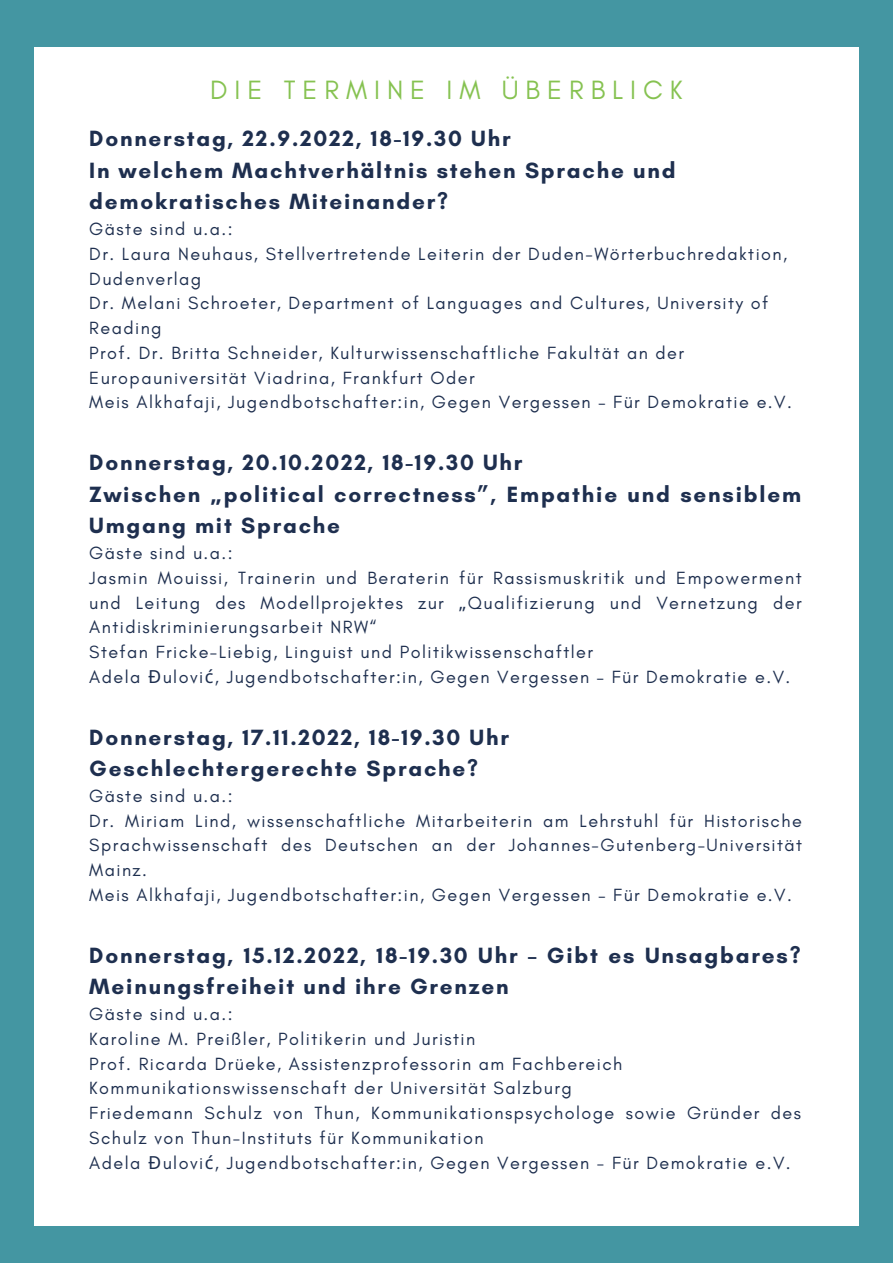
<style>
.page{position:relative;width:893px;height:1264px;background:#fff}
.page>*{position:absolute;margin:0;border:0;box-sizing:border-box;transform-origin:0 0}
.t1{font:27px "Glacial Indifference";letter-spacing:.26em;color:#86c251}
.t2{font:700 22.5px/31.5px "Glacial Indifference";letter-spacing:.08em;color:#1e2f4f}
.t3{font:18px/24.8px "Glacial Indifference";letter-spacing:.08em;color:#1e2f4f}
.s1{font-family:"Noto Sans"}
</style>
<div class="page">
<div style="left:0;top:0;width:892px;height:1262px;background:#4496a2"></div>
<div style="left:34px;top:47px;width:824px;height:1178px;background:#fff"></div>
<h1 class="t1" style="left:210px;top:73px;width:474px">DIE TERMINE IM ÜBERBLICK</h1>
<p class="t2" style="left:89px;top:123px;width:588px">Donnerstag, 22.9.2022, 18-19.30 Uhr<br>In welchem Machtverhältnis stehen Sprache und demokratisches Miteinander?</p>
<p class="t3" style="left:89px;top:216px;width:704px">Gäste sind u.a.:<br>Dr. Laura Neuhaus, Stellvertretende Leiterin der Duden-Wörterbuchredaktion, Dudenverlag<br>Dr. Melani Schroeter, Department of Languages and Cultures, University of Reading<br>Prof. Dr. Britta Schneider, Kulturwissenschaftliche Fakultät an der Europauniversität Viadrina, Frankfurt Oder<br>Meis Alkhafaji, Jugendbotschafter:in, Gegen Vergessen – Für Demokratie e.V.</p>
<p class="t2" style="left:89px;top:446px;width:713px">Donnerstag, 20.10.2022, 18-19.30 Uhr<br>Zwischen <span class="s1">„</span>political correctness”, Empathie und sensiblem<br>Umgang mit Sprache</p>
<p class="t3" style="left:89px;top:540px;width:713px">Gäste sind u.a.:<br>Jasmin Mouissi, Trainerin und Beraterin für Rassismuskritik und Empowerment und Leitung des Modellprojektes zur <span class="s1">„</span>Qualifizierung und Vernetzung der Antidiskriminierungsarbeit NRW“<br>Stefan Fricke-Liebig, Linguist und Politikwissenschaftler<br>Adela <span class="s1">Đ</span>ulovi<span class="s1">ć</span>, Jugendbotschafter:in, Gegen Vergessen – Für Demokratie e.V.</p>
<p class="t2" style="left:89px;top:721px;width:421px">Donnerstag, 17.11.2022, 18-19.30 Uhr<br>Geschlechtergerechte Sprache?</p>
<p class="t3" style="left:89px;top:783px;width:714px">Gäste sind u.a.:<br>Dr. Miriam Lind, wissenschaftliche Mitarbeiterin am Lehrstuhl für Historische Sprachwissenschaft des Deutschen an der Johannes-Gutenberg-Universität Mainz.<br>Meis Alkhafaji, Jugendbotschafter:in, Gegen Vergessen – Für Demokratie e.V.</p>
<p class="t2" style="left:89px;top:939px;width:712px">Donnerstag, 15.12.2022, 18-19.30 Uhr – Gibt es Unsagbares?<br>Meinungsfreiheit und ihre Grenzen</p>
<p class="t3" style="left:89px;top:1001px;width:713px">Gäste sind u.a.:<br>Karoline M. Preißler, Politikerin und Juristin<br>Prof. Ricarda Drüeke, Assistenzprofessorin am Fachbereich Kommunikationswissenschaft der Universität Salzburg<br>Friedemann Schulz von Thun, Kommunikationspsychologe sowie Gründer des Schulz von Thun-Instituts für Kommunikation<br>Adela <span class="s1">Đ</span>ulovi<span class="s1">ć</span>, Jugendbotschafter:in, Gegen Vergessen - Für Demokratie e.V.</p>
</div>
